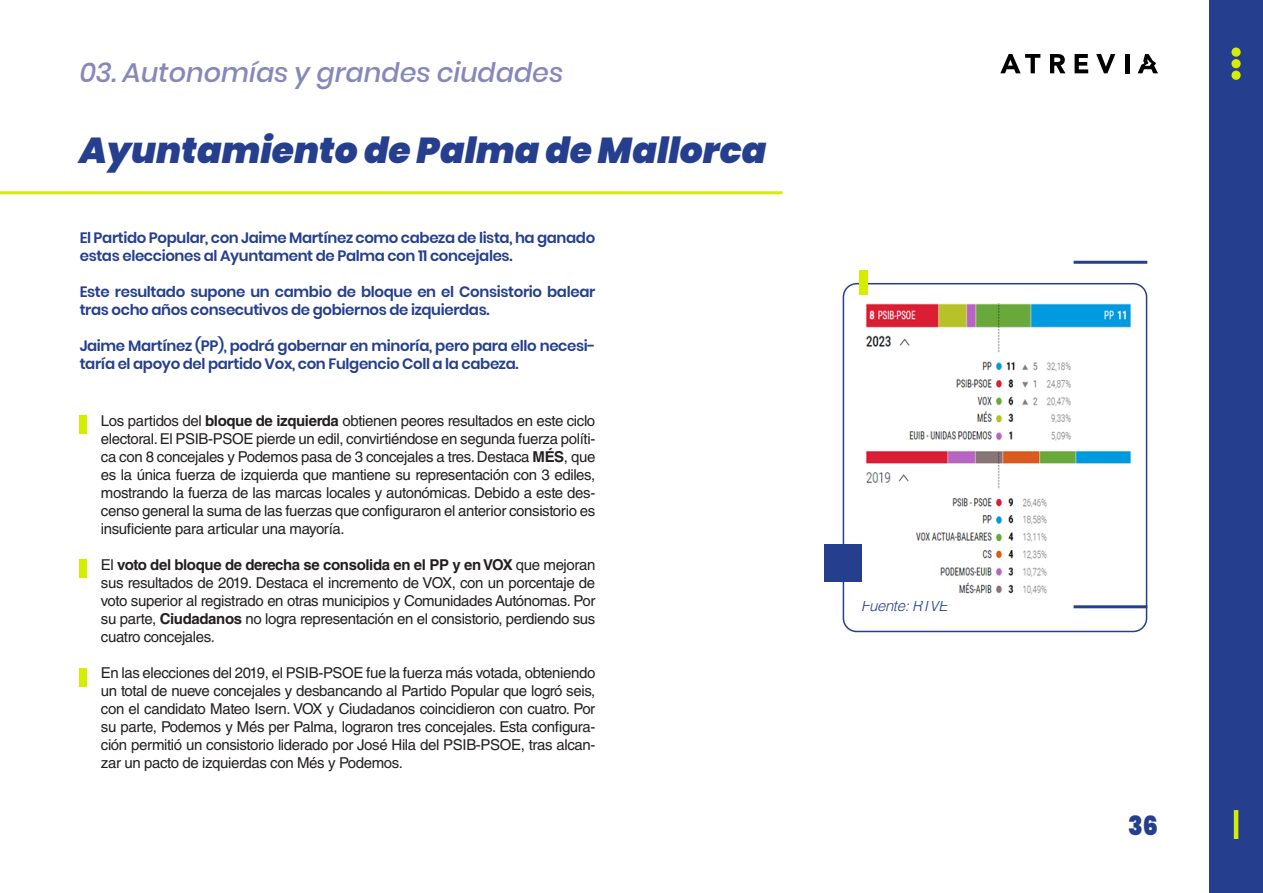
<style>
.page{position:relative;width:1263px;height:893px;background:#fff}
.page>*{position:absolute;margin:0;border:0;box-sizing:border-box;transform-origin:0 0}
.t1{font:italic 900 36px "Poppins";color:#253f8e}
.t2{font:italic 500 27px "Poppins";color:#8688ba}
.t3{font:900 26.4px "Poppins";color:#253f8e;scale:.91 1}
.t4{font:15px/18px "Helvetica LT Std";letter-spacing:-.025em;color:#231f20;text-align:justify}
.t5{font:600 15px/18px "Poppins";letter-spacing:-.025em;color:#253f8e}
.t6{font:italic 300 15px "Helvetica LT Std";letter-spacing:-.025em;color:#253f8e}
.s1{font-weight:700}
</style>
<div class="page">
<svg style="left:1050px;top:54px;width:15px;height:19px"></svg>
<svg style="left:1074px;top:54px;width:14px;height:19px"></svg>
<svg style="left:1096px;top:54px;width:19px;height:19px"></svg>
<hr style="left:1125px;top:54px;width:4px;height:19px;background:#000">
<svg style="left:1000px;top:54px;width:40px;height:19px"></svg>
<svg style="left:1138px;top:54px;width:20px;height:19px"></svg>
<div style="left:1209px;top:0;width:54px;height:893px;background:#253f8e"></div>
<hr style="left:1234px;top:810px;width:4px;height:29px;background:#d4ed00">
<div style="left:1231px;top:48px;width:10px;height:9px;background:#d4ed00;border-radius:50%"></div>
<div style="left:1231px;top:59px;width:10px;height:9px;background:#d4ed00;border-radius:50%"></div>
<div style="left:1231px;top:71px;width:10px;height:9px;background:#d4ed00;border-radius:50%"></div>
<div style="left:80px;top:415px;width:7px;height:19px;background:#d4ed00"></div>
<hr style="left:0;top:191px;width:782px;height:3px;background:#d4ed00">
<div style="left:843px;top:283px;width:304px;height:349px;border:2px solid #253f8e;border-radius:13px"></div>
<div style="left:860px;top:271px;width:8px;height:24px;background:#d4ed00"></div>
<hr style="left:1073px;top:605px;width:74px;height:3px;background:#253f8e">
<hr style="left:1073px;top:261px;width:74px;height:3px;background:#253f8e">
<div style="left:80px;top:668px;width:7px;height:18px;background:#d4ed00"></div>
<div style="left:80px;top:559px;width:7px;height:19px;background:#d4ed00"></div>
<img style="left:861px;top:303px;width:270px;height:292px">
<div style="left:824px;top:544px;width:37px;height:38px;background:#253f8e"></div>
<p class="t2" style="left:80px;top:56px;width:485px">03. Autonomías y grandes ciudades</p>
<p class="t1" style="left:80px;top:129px;width:688px">Ayuntamiento de Palma de Mallorca</p>
<p class="t5" style="left:80px;top:229px;width:517px">El Partido Popular, con Jaime Martínez como cabeza de lista, ha ganado estas elecciones al Ayuntament de Palma con 11 concejales.</p>
<p class="t5" style="left:80px;top:283px;width:517px">Este resultado supone un cambio de bloque en el Consistorio balear tras ocho años consecutivos de gobiernos de izquierdas.</p>
<p class="t5" style="left:80px;top:337px;width:517px">Jaime Martínez (PP), podrá gobernar en minoría, pero para ello necesi&shy;taría el apoyo del partido Vox, con Fulgencio Coll a la cabeza.</p>
<p class="t4" style="left:101px;top:412px;width:496px">Los partidos del <span class="s1">bloque de izquierda</span> obtienen peores resultados en este ciclo electoral. El PSIB-PSOE pierde un edil, convirtiéndose en segunda fuerza políti&shy;ca con 8 concejales y Podemos pasa de 3 concejales a tres. Destaca <span class="s1">MÉS</span>, que es la única fuerza de izquierda que mantiene su representación con 3 ediles, mostrando la fuerza de las marcas locales y autonómicas. Debido a este des&shy;censo general la suma de las fuerzas que configuraron el anterior consistorio es insuficiente para articular una mayoría.</p>
<p class="t4" style="left:101px;top:556px;width:496px">El <span class="s1">voto del bloque de derecha se consolida en el PP y en VOX</span> que mejoran sus resultados de 2019. Destaca el incremento de VOX, con un porcentaje de voto superior al registrado en otras municipios y Comunidades Autónomas. Por su parte, <span class="s1">Ciudadanos</span> no logra representación en el consistorio, perdiendo sus cuatro concejales.</p>
<p class="t4" style="left:101px;top:664px;width:496px">En las elecciones del 2019, el PSIB-PSOE fue la fuerza más votada, obteniendo un total de nueve concejales y desbancando al Partido Popular que logró seis, con el candidato Mateo Isern. VOX y Ciudadanos coincidieron con cuatro. Por su parte, Podemos y Més per Palma, lograron tres concejales. Esta configura&shy;ción permitió un consistorio liderado por José Hila del PSIB-PSOE, tras alcan&shy;zar un pacto de izquierdas con Més y Podemos.</p>
<p class="t6" style="left:861px;top:596px;width:88px">Fuente: RTVE</p>
<h3 class="t3" style="left:1128px;top:811px;width:34px">36</h3>
</div>
